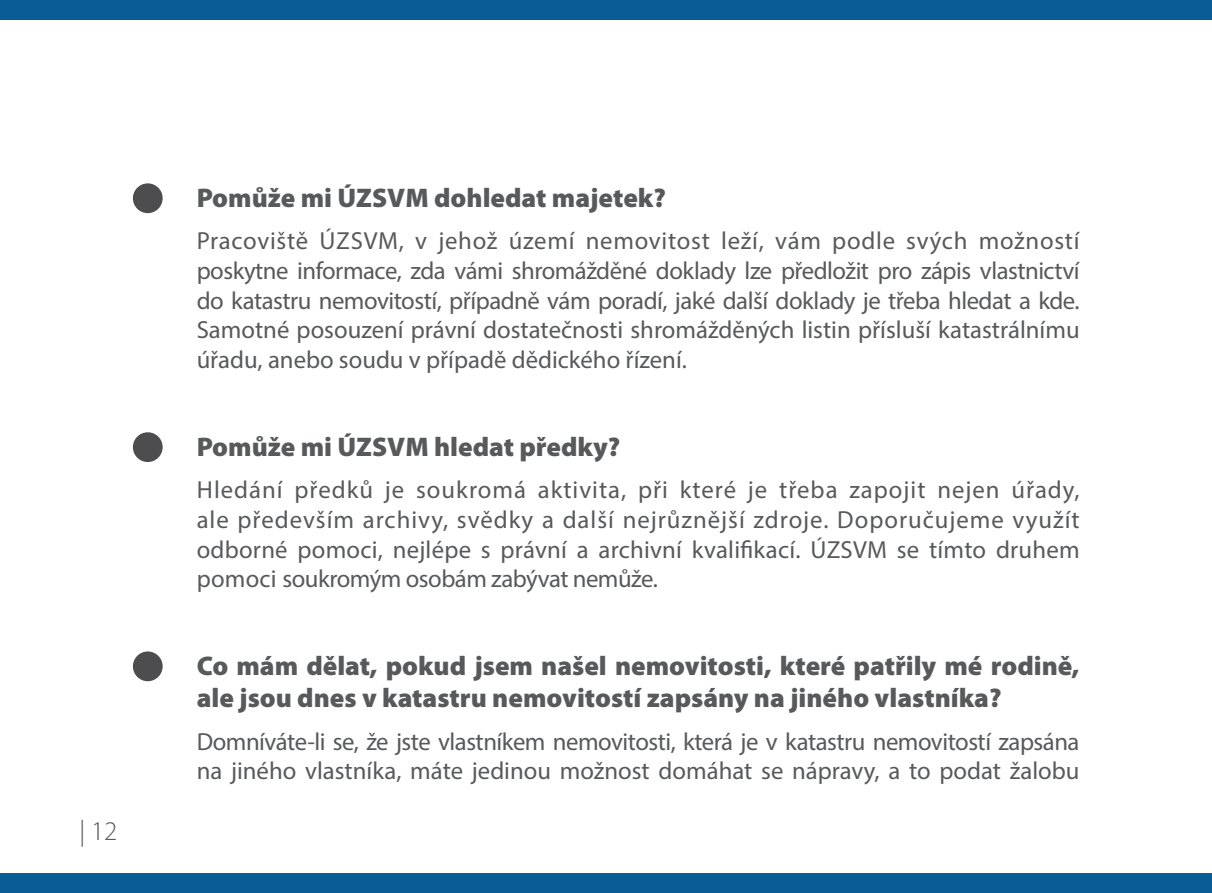
<style>
.page{position:relative;width:1212px;height:893px;background:#fff}
.page>*{position:absolute;margin:0;border:0;box-sizing:border-box;transform-origin:0 0}
.t1{font:900 27px/32.4px "Myriad Pro";color:#58595b}
.t2{font:300 27px "Myriad Pro";color:#58595b}
.t3{font:24.75px/29.7px "Myriad Pro";color:#58595b;text-align:justify}
.t4{font:24.75px/29.7px "Myriad Pro";letter-spacing:-.02em;color:#58595b}
</style>
<div class="page">
<div style="left:0;top:874px;width:1212px;height:19px;background:#095c94"></div>
<div style="left:0;top:0;width:1212px;height:19px;background:#095c94"></div>
<div style="left:133px;top:183px;width:30px;height:30px;background:#4d4d4f;border-radius:50%"></div>
<div style="left:133px;top:432px;width:30px;height:30px;background:#4d4d4f;border-radius:50%"></div>
<div style="left:133px;top:651px;width:30px;height:30px;background:#4d4d4f;border-radius:50%"></div>
<p class="t2" style="left:79px;top:815px;width:39px">| 12</p>
<p class="t1" style="left:197px;top:180px;width:471px">Pomůže mi ÚZSVM dohledat majetek?</p>
<p class="t3" style="left:197px;top:226px;width:884px">Pracoviště ÚZSVM, v jehož území nemovitost leží, vám podle svých možností poskytne informace, zda vámi shromážděné doklady lze předložit pro zápis vlastnictví do katastru nemovitostí, případně vám poradí, jaké další doklady je třeba hledat a kde.<br>Samotné posouzení právní dostatečnosti shromážděných listin přísluší katastrálnímu úřadu, anebo soudu v případě dědického řízení.</p>
<p class="t1" style="left:197px;top:429px;width:425px">Pomůže mi ÚZSVM hledat předky?</p>
<p class="t3" style="left:197px;top:475px;width:884px">Hledání předků je soukromá aktivita, při které je třeba zapojit nejen úřady, ale především archivy, svědky a další nejrůznější zdroje. Doporučujeme využít odborné pomoci, nejlépe s právní a archivní kvalifikací. ÚZSVM se tímto druhem pomoci soukromým osobám zabývat nemůže.</p>
<p class="t1" style="left:197px;top:648px;width:884px">Co mám dělat, pokud jsem našel nemovitosti, které patřily mé rodině, ale jsou dnes v katastru nemovitostí zapsány na jiného vlastníka?</p>
<p class="t4" style="left:197px;top:726px;width:884px">Domníváte-li se, že jste vlastníkem nemovitosti, která je v katastru nemovitostí zapsána na jiného vlastníka, máte jedinou možnost domáhat se nápravy, a to podat žalobu</p>
</div>
